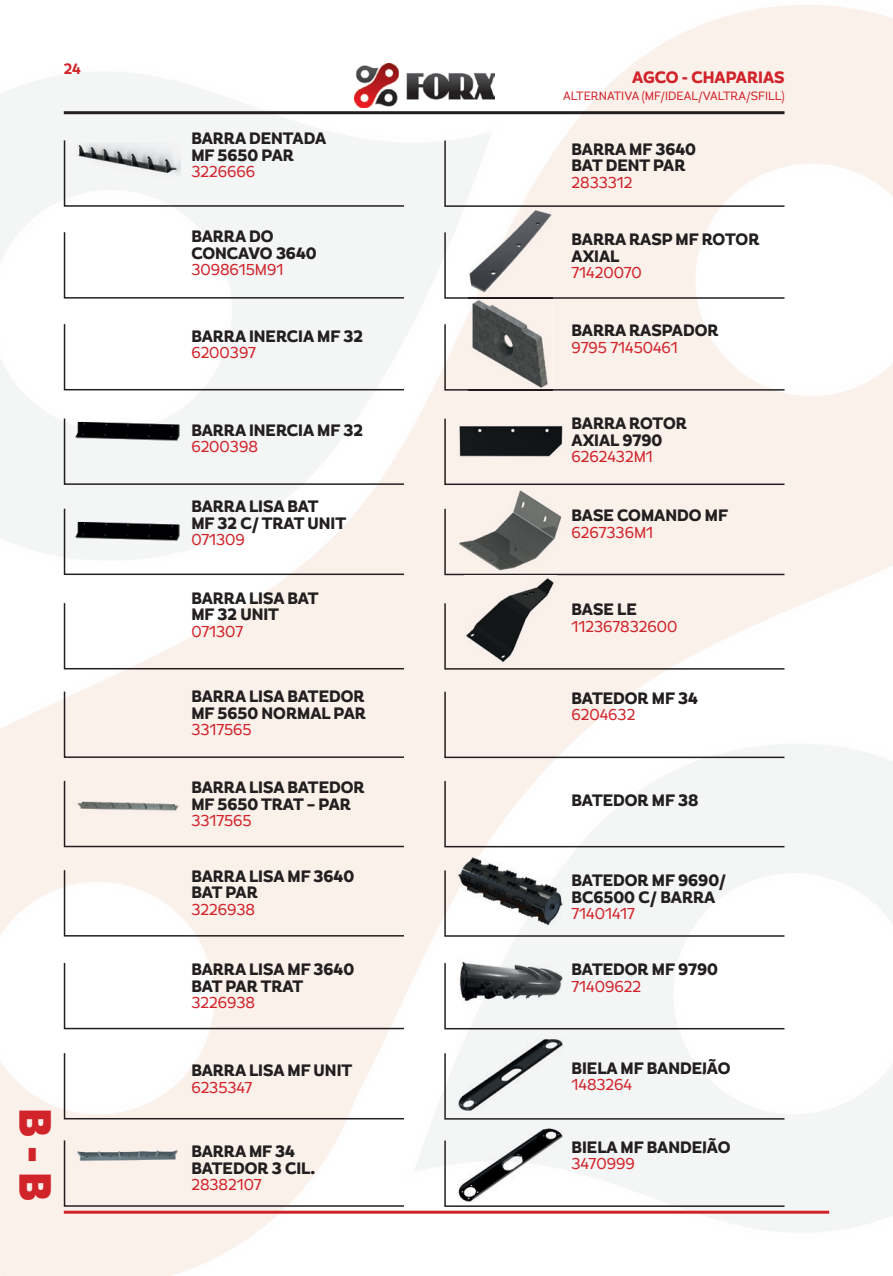
<style>
.page{position:relative;width:893px;height:1276px;background:#fff}
.page>*{position:absolute;margin:0;border:0;box-sizing:border-box;transform-origin:0 0}
.t1{font:900 45px "Magallanes Cond";color:#d1232a}
.t2{font:800 16.5px/16.5px "Magallanes Cond";color:#231f20}
.t3{font:800 16.5px "Magallanes Cond";color:#d1232a}
.t4{font:15.75px "Magallanes Cond";color:#d1232a}
.t5{font:700 15px "Magallanes Cond";color:#d1232a}
.t6{font:12px "Magallanes Cond";color:#d1232a}
</style>
<div class="page">
<img style="left:0;top:5px;width:893px;height:1271px">
<img style="left:354px;top:64px;width:140px;height:44px">
<hr style="left:64px;top:111px;width:720px;height:3px;background:#231f20">
<hr style="left:64px;top:1210px;width:765px;height:3px;background:#d1232a">
<svg style="left:63px;top:139px;width:342px;height:68px"></svg>
<svg style="left:444px;top:139px;width:342px;height:69px"></svg>
<svg style="left:63px;top:231px;width:342px;height:68px"></svg>
<svg style="left:444px;top:232px;width:340px;height:67px"></svg>
<svg style="left:63px;top:323px;width:342px;height:68px"></svg>
<svg style="left:444px;top:324px;width:340px;height:66px"></svg>
<svg style="left:63px;top:417px;width:342px;height:68px"></svg>
<div style="left:444px;top:417px;width:342px;height:69px;background:#fbf1eb"></div>
<svg style="left:63px;top:507px;width:342px;height:69px"></svg>
<div style="left:444px;top:509px;width:340px;height:66px;background:#fbf1eb"></div>
<svg style="left:63px;top:601px;width:342px;height:69px"></svg>
<svg style="left:444px;top:602px;width:342px;height:68px"></svg>
<div style="left:63px;top:690px;width:342px;height:68px;background:#fbf1eb"></div>
<svg style="left:444px;top:690px;width:342px;height:69px"></svg>
<div style="left:63px;top:779px;width:342px;height:69px;background:#fbf1eb"></div>
<svg style="left:444px;top:779px;width:342px;height:69px"></svg>
<svg style="left:63px;top:868px;width:342px;height:69px"></svg>
<svg style="left:444px;top:869px;width:342px;height:68px"></svg>
<svg style="left:63px;top:961px;width:342px;height:69px"></svg>
<svg style="left:444px;top:961px;width:342px;height:69px"></svg>
<svg style="left:63px;top:1051px;width:342px;height:69px"></svg>
<svg style="left:444px;top:1051px;width:342px;height:69px"></svg>
<svg style="left:63px;top:1139px;width:342px;height:68px"></svg>
<svg style="left:444px;top:1139px;width:342px;height:68px"></svg>
<img style="left:74px;top:420px;width:107px;height:22px">
<img style="left:74px;top:520px;width:107px;height:22px">
<img style="left:457px;top:424px;width:106px;height:32px">
<img style="left:457px;top:489px;width:106px;height:82px">
<img style="left:464px;top:575px;width:92px;height:89px">
<img style="left:457px;top:857px;width:106px;height:67px">
<img style="left:457px;top:959px;width:106px;height:44px">
<img style="left:74px;top:142px;width:107px;height:35px">
<img style="left:74px;top:799px;width:107px;height:15px">
<img style="left:74px;top:1144px;width:107px;height:23px">
<img style="left:469px;top:209px;width:83px;height:83px">
<img style="left:468px;top:299px;width:84px;height:91px">
<img style="left:468px;top:297px;width:84px;height:2px">
<img style="left:457px;top:1037px;width:106px;height:74px">
<img style="left:457px;top:1127px;width:106px;height:75px">
<p class="t5" style="left:64px;top:59px;width:19px">24</p>
<h1 class="t1" style="left:64px;top:1108px;width:94px;rotate:90deg">B - B</h1>
<p class="t2" style="left:191px;top:131px;width:136px">BARRA DENTADA<br>MF 5650 PAR</p>
<p class="t4" style="left:191px;top:162px;width:65px">3226666</p>
<p class="t2" style="left:191px;top:229px;width:127px">BARRA DO<br>CONCAVO 3640</p>
<p class="t4" style="left:191px;top:260px;width:94px">3098615M91</p>
<p class="t2" style="left:191px;top:328px;width:173px">BARRA INERCIA MF 32</p>
<p class="t4" style="left:191px;top:343px;width:66px">6200397</p>
<p class="t2" style="left:191px;top:422px;width:173px">BARRA INERCIA MF 32</p>
<p class="t4" style="left:191px;top:437px;width:68px">6200398</p>
<p class="t2" style="left:191px;top:499px;width:156px">BARRA LISA BAT<br>MF 32 C/ TRAT UNIT</p>
<p class="t4" style="left:191px;top:530px;width:55px">071309</p>
<p class="t2" style="left:191px;top:590px;width:129px">BARRA LISA BAT<br>MF 32 UNIT</p>
<p class="t4" style="left:191px;top:621px;width:53px">071307</p>
<p class="t2" style="left:191px;top:689px;width:176px">BARRA LISA BATEDOR<br>MF 5650 NORMAL PAR</p>
<p class="t4" style="left:191px;top:720px;width:62px">3317565</p>
<p class="t2" style="left:191px;top:780px;width:175px">BARRA LISA BATEDOR<br>MF 5650 TRAT – PAR</p>
<p class="t4" style="left:191px;top:811px;width:62px">3317565</p>
<p class="t2" style="left:191px;top:868px;width:164px">BARRA LISA MF 3640<br>BAT PAR</p>
<p class="t4" style="left:191px;top:899px;width:65px">3226938</p>
<p class="t2" style="left:191px;top:962px;width:164px">BARRA LISA MF 3640<br>BAT PAR TRAT</p>
<p class="t4" style="left:191px;top:993px;width:65px">3226938</p>
<p class="t2" style="left:191px;top:1063px;width:162px">BARRA LISA MF UNIT</p>
<p class="t4" style="left:191px;top:1077px;width:62px">6235347</p>
<p class="t2" style="left:191px;top:1143px;width:125px">BARRA MF 34<br>BATEDOR 3 CIL.</p>
<p class="t4" style="left:191px;top:1174px;width:72px">28382107</p>
<p class="t3" style="left:632px;top:67px;width:154px">AGCO - CHAPARIAS</p>
<p class="t6" style="left:563px;top:88px;width:223px">ALTERNATIVA (MF/IDEAL/VALTRA/SFILL)</p>
<p class="t2" style="left:571px;top:142px;width:126px">BARRA MF 3640<br>BAT DENT PAR</p>
<p class="t4" style="left:571px;top:172px;width:63px">2833312</p>
<p class="t2" style="left:571px;top:232px;width:189px">BARRA RASP MF ROTOR<br>AXIAL</p>
<p class="t4" style="left:571px;top:263px;width:72px">71420070</p>
<p class="t2" style="left:571px;top:323px;width:148px">BARRA RASPADOR</p>
<p class="t4" style="left:571px;top:338px;width:108px">9795 71450461</p>
<p class="t2" style="left:571px;top:416px;width:117px">BARRA ROTOR<br>AXIAL 9790</p>
<p class="t4" style="left:571px;top:447px;width:83px">6262432M1</p>
<p class="t2" style="left:571px;top:508px;width:158px">BASE COMANDO MF</p>
<p class="t4" style="left:571px;top:522px;width:83px">6267336M1</p>
<p class="t2" style="left:571px;top:602px;width:67px">BASE LE</p>
<p class="t4" style="left:571px;top:616px;width:107px">112367832600</p>
<p class="t2" style="left:571px;top:690px;width:128px">BATEDOR MF 34</p>
<p class="t4" style="left:571px;top:705px;width:65px">6204632</p>
<p class="t2" style="left:571px;top:792px;width:128px">BATEDOR MF 38</p>
<p class="t2" style="left:571px;top:873px;width:156px">BATEDOR MF 9690/<br>BC6500 C/ BARRA</p>
<p class="t4" style="left:571px;top:904px;width:65px">71401417</p>
<p class="t2" style="left:571px;top:962px;width:148px">BATEDOR MF 9790</p>
<p class="t4" style="left:571px;top:976px;width:71px">71409622</p>
<p class="t2" style="left:571px;top:1060px;width:160px">BIELA MF BANDEJÃO</p>
<p class="t4" style="left:571px;top:1074px;width:62px">1483264</p>
<p class="t2" style="left:571px;top:1139px;width:160px">BIELA MF BANDEJÃO</p>
<p class="t4" style="left:571px;top:1154px;width:65px">3470999</p>
</div>
